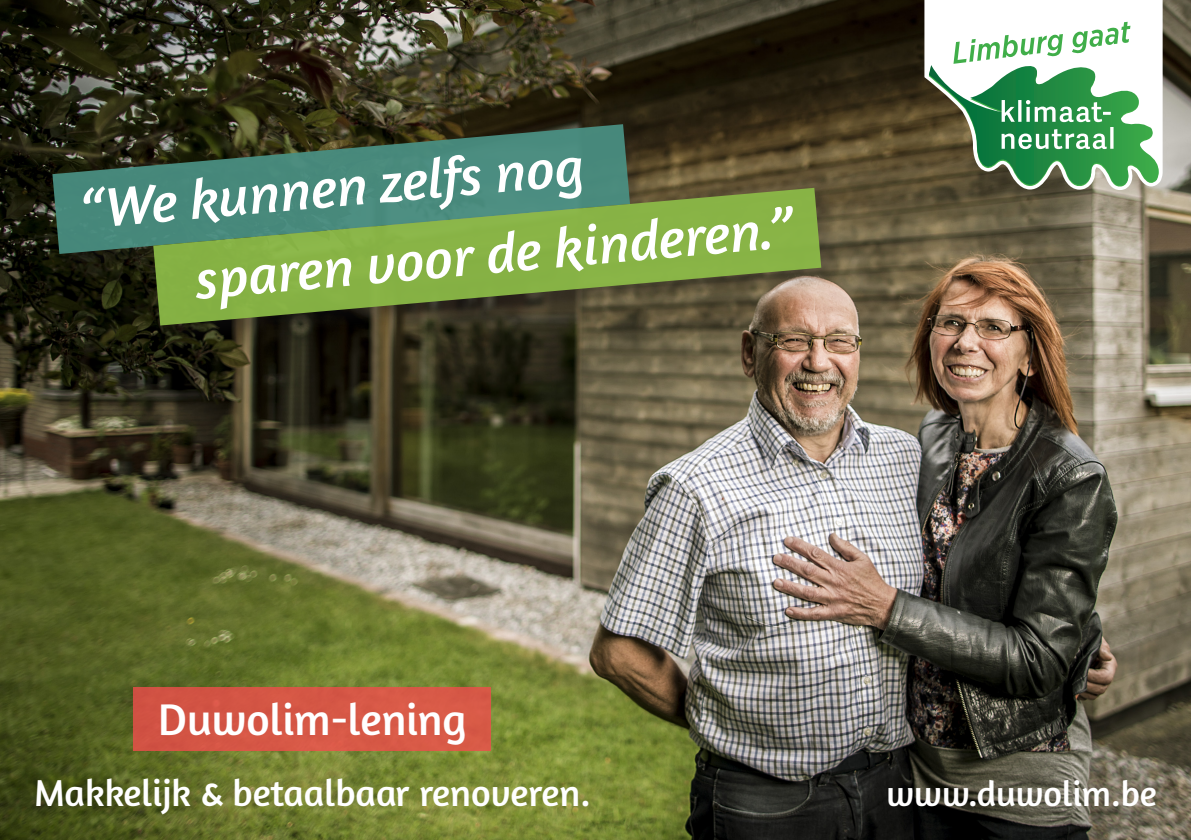
<style>
.page{position:relative;width:1191px;height:840px;background:#fff}
.page>*{position:absolute;margin:0;border:0;box-sizing:border-box;transform-origin:0 0}
.t1{font:italic 56.4px "Amaranth";color:#fff}
.t2{font:45px "Amaranth";color:#fff}
.t3{font:38px "Amaranth";color:#fff}
.t4{font:36px "Amaranth";color:#fff}
</style>
<div class="page">
<img style="left:0;top:0;width:1191px;height:839px">
<svg style="left:924px;top:0;width:238px;height:190px"></svg>
<svg style="left:928px;top:22px;width:234px;height:181px"></svg>
<div style="left:134px;top:686px;width:357px;height:64px;background:#d65746"></div>
<div style="left:48px;top:120px;width:602px;height:153px;background:#231f20;opacity:.3"></div>
<svg style="left:52px;top:124px;width:578px;height:130px;background:#3d6655"></svg>
<div style="left:150px;top:184px;width:691px;height:161px;background:#231f20;opacity:.3"></div>
<svg style="left:153px;top:188px;width:668px;height:137px;background:#70934c"></svg>
<p class="t1" style="left:77px;top:177px;width:508px;rotate:-5deg">“We kunnen zelfs nog</p>
<p class="t1" style="left:192px;top:247px;width:601px;rotate:-5deg">sparen voor de kinderen.”</p>
<p class="t2" style="left:158px;top:692px;width:310px">Duwolim-lening</p>
<p class="t3" style="left:34px;top:770px;width:558px">Makkelijk &amp; betaalbaar renoveren.</p>
<p class="t4" style="left:886px;top:772px;width:272px">www.duwolim.be</p>
</div>
